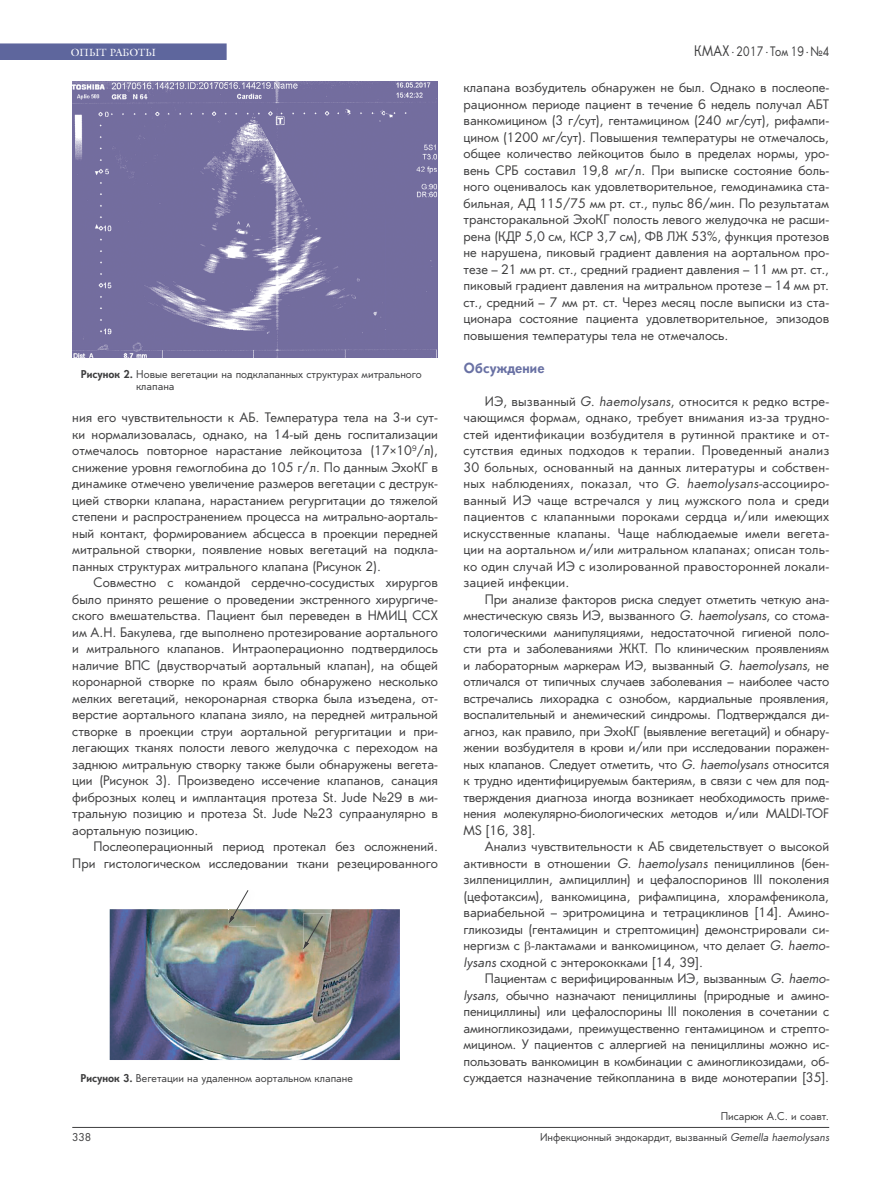
<style>
.page{position:relative;width:893px;height:1191px;background:#fff}
.page>*{position:absolute;margin:0;border:0;box-sizing:border-box;transform-origin:0 0}
.t1{font:700 13.5px "Orenburg C";letter-spacing:.01em;color:#6971a4}
.t2{font:12.75px/16.5px "Orenburg C";color:#3e3e3f;text-align:justify}
.t3{font:12.75px "Orenburg C";color:#3e3e3f;scale:.83 1}
.t4{font:10.5px/12.6px "Orenburg C";color:#3e3e3f}
.t5{font:10.5px "AG Galleon C";letter-spacing:.01em;color:#fff}
.s1{font-weight:700}
.s2{font-family:"Trebuchet MS"}
.s3{font-size:14.1px}
.s4{font-style:italic}
</style>
<div class="page">
<div style="left:0;top:43px;width:227px;height:17px;background:#5e669d"></div>
<hr style="left:72px;top:1127px;width:757px;height:1px;background:#3e3e3f">
<img style="left:72px;top:81px;width:366px;height:277px">
<img style="left:110px;top:909px;width:290px;height:151px">
<img style="left:303px;top:913px;width:27px;height:39px">
<svg style="left:303px;top:915px;width:20px;height:34px"></svg>
<img style="left:229px;top:890px;width:27px;height:36px">
<svg style="left:229px;top:890px;width:19px;height:33px"></svg>
<p class="t5" style="left:71px;top:46px;width:87px">ОПЫТ РАБОТЫ</p>
<p class="t4" style="left:136px;top:368px;width:287px;text-indent:-55px"><span class="s1">Рисунок 2.</span> Новые вегетации на подклапанных структурах митрального клапана</p>
<p class="t2" style="left:72px;top:409px;width:367px">ния его чувствительности к АБ. Температура тела на 3-и сут&shy;ки нормализовалась, однако, на 14-ый день госпитализации отмечалось повторное нарастание лейкоцитоза (17<span class="s2">×</span>10<sup>9</sup>/л), снижение уровня гемоглобина до 105 г/л. По данным ЭхоКГ в динамике отмечено увеличение размеров вегетации с деструк&shy;цией створки клапана, нарастанием регургитации до тяжелой степени и распространением процесса на митрально-аорталь&shy;ный контакт, формированием абсцесса в проекции передней митральной створки, появление новых вегетаций на подкла&shy;панных структурах митрального клапана (Рисунок 2).</p>
<p class="t2" style="left:72px;top:574px;width:367px;text-indent:21px">Совместно с командой сердечно-сосудистых хирургов было принято решение о проведении экстренного хирургиче&shy;ского вмешательства. Пациент был переведен в НМИЦ ССХ им А.Н. Бакулева, где выполнено протезирование аортального и митрального клапанов. Интраоперационно подтвердилось наличие ВПС (двустворчатый аортальный клапан), на общей коронарной створке по краям было обнаружено несколько мелких вегетаций, некоронарная створка была изъедена, от&shy;верстие аортального клапана зияло, на передней митральной створке в проекции струи аортальной регургитации и при&shy;легающих тканях полости левого желудочка с переходом на заднюю митральную створку также были обнаружены вегета&shy;ции (Рисунок 3). Произведено иссечение клапанов, санация фиброзных колец и имплантация протеза St. Jude №29 в ми&shy;тральную позицию и протеза St. Jude №23 супраанулярно в аортальную позицию.</p>
<p class="t2" style="left:72px;top:838px;width:367px;text-align:right">Послеоперационный период протекал без осложнений.<br>При гистологическом исследовании ткани резецированного</p>
<p class="t4" style="left:80px;top:1072px;width:274px"><span class="s1">Рисунок 3.</span> Вегетации на удаленном аортальном клапане</p>
<p class="t4" style="left:72px;top:1131px;width:21px">338</p>
<p class="t3" style="left:694px;top:44px;width:164px"><span class="s3">КМАХ</span> <sup>.</sup>2017 <sup>.</sup>Том 19<sup>.</sup>№4</p>
<p class="t2" style="left:463px;top:79px;width:367px">клапана возбудитель обнаружен не был. Однако в послеопе&shy;рационном периоде пациент в течение 6 недель получал АБТ ванкомицином (3 г/сут), гентамицином (240 мг/сут), рифампи&shy;цином (1200 мг/сут). Повышения температуры не отмечалось, общее количество лейкоцитов было в пределах нормы, уро&shy;вень СРБ составил 19,8 мг/л. При выписке состояние боль&shy;ного оценивалось как удовлетворительное, гемодинамика ста&shy;бильная, АД 115/75 мм рт. ст., пульс 86/мин. По результатам трансторакальной ЭхоКГ полость левого желудочка не расши&shy;рена (КДР 5,0 см, КСР 3,7 см), ФВ ЛЖ 53%, функция протезов не нарушена, пиковый градиент давления на аортальном про&shy;тезе – 21 мм рт. ст., средний градиент давления – 11 мм рт. ст., пиковый градиент давления на митральном протезе – 14 мм рт. ст., средний – 7 мм рт. ст. Через месяц после выписки из ста&shy;ционара состояние пациента удовлетворительное, эпизодов повышения температуры тела не отмечалось.</p>
<p class="t1" style="left:463px;top:359px;width:83px">Обсуждение</p>
<p class="t2" style="left:463px;top:393px;width:367px;text-indent:21px">ИЭ, вызванный <span class="s4">G. haemolysans</span>, относится к редко встре&shy;чающимся формам, однако, требует внимания из-за трудно&shy;стей идентификации возбудителя в рутинной практике и от&shy;сутствия единых подходов к терапии. Проведенный анализ 30 больных, основанный на данных литературы и собствен&shy;ных наблюдениях, показал, что <span class="s4">G</span>. <span class="s4">haemolysans-</span>ассоцииро&shy;ванный ИЭ чаще встречался у лиц мужского пола и среди пациентов с клапанными пороками сердца и/или имеющих искусственные клапаны. Чаще наблюдаемые имели вегета&shy;ции на аортальном и/или митральном клапанах; описан толь&shy;ко один случай ИЭ с изолированной правосторонней локали&shy;зацией инфекции.</p>
<p class="t2" style="left:463px;top:591px;width:367px;text-indent:21px">При анализе факторов риска следует отметить четкую ана&shy;мнестическую связь ИЭ, вызванного <span class="s4">G</span>. <span class="s4">haemolysans</span>, со стома&shy;тологическими манипуляциями, недостаточной гигиеной поло&shy;сти рта и заболеваниями ЖКТ. По клиническим проявлениям и лабораторным маркерам ИЭ, вызванный <span class="s4">G</span>. <span class="s4">haemolysans</span>, не отличался от типичных случаев заболевания – наиболее часто встречались лихорадка с ознобом, кардиальные проявления, воспалительный и анемический синдромы. Подтверждался ди&shy;агноз, как правило, при ЭхоКГ (выявление вегетаций) и обнару&shy;жении возбудителя в крови и/или при исследовании поражен&shy;ных клапанов. Следует отметить, что <span class="s4">G. haemolysans</span> относится к трудно идентифицируемым бактериям, в связи с чем для под&shy;тверждения диагноза иногда возникает необходимость приме&shy;нения молекулярно-биологических методов и/или MALDI-TOF MS [16, 38].</p>
<p class="t2" style="left:463px;top:838px;width:367px;text-indent:21px">Анализ чувствительности к АБ свидетельствует о высокой активности в отношении <span class="s4">G. haemolysans</span> пенициллинов (бен&shy;зилпенициллин, ампициллин) и цефалоспоринов III поколения (цефотаксим), ванкомицина, рифампицина, хлорамфеникола, вариабельной – эритромицина и тетрациклинов [14]. Амино&shy;гликозиды (гентамицин и стрептомицин) демонстрировали си&shy;нергизм с -лактамами и ванкомицином, что делает <span class="s4">G</span>. <span class="s4">haemo&shy;lysans</span> сходной с энтерококками [14, 39].</p>
<p class="t2" style="left:463px;top:970px;width:367px;text-indent:21px">Пациентам с верифицированным ИЭ, вызванным <span class="s4">G. haemo&shy;lysans</span>, обычно назначают пенициллины (природные и амино&shy;пенициллины) или цефалоспорины III поколения в сочетании с аминогликозидами, преимущественно гентамицином и стрепто&shy;мицином. У пациентов с аллергией на пенициллины можно ис&shy;пользовать ванкомицин в комбинации с аминогликозидами, об&shy;суждается назначение тейкопланина в виде монотерапии [35].</p>
<p class="t4" style="left:721px;top:1110px;width:110px">Писарюк А.С. и соавт.</p>
<p class="t4" style="left:540px;top:1131px;width:291px">Инфекционный эндокардит, вызванный <span class="s4">Gemella haemolysans</span></p>
</div>
